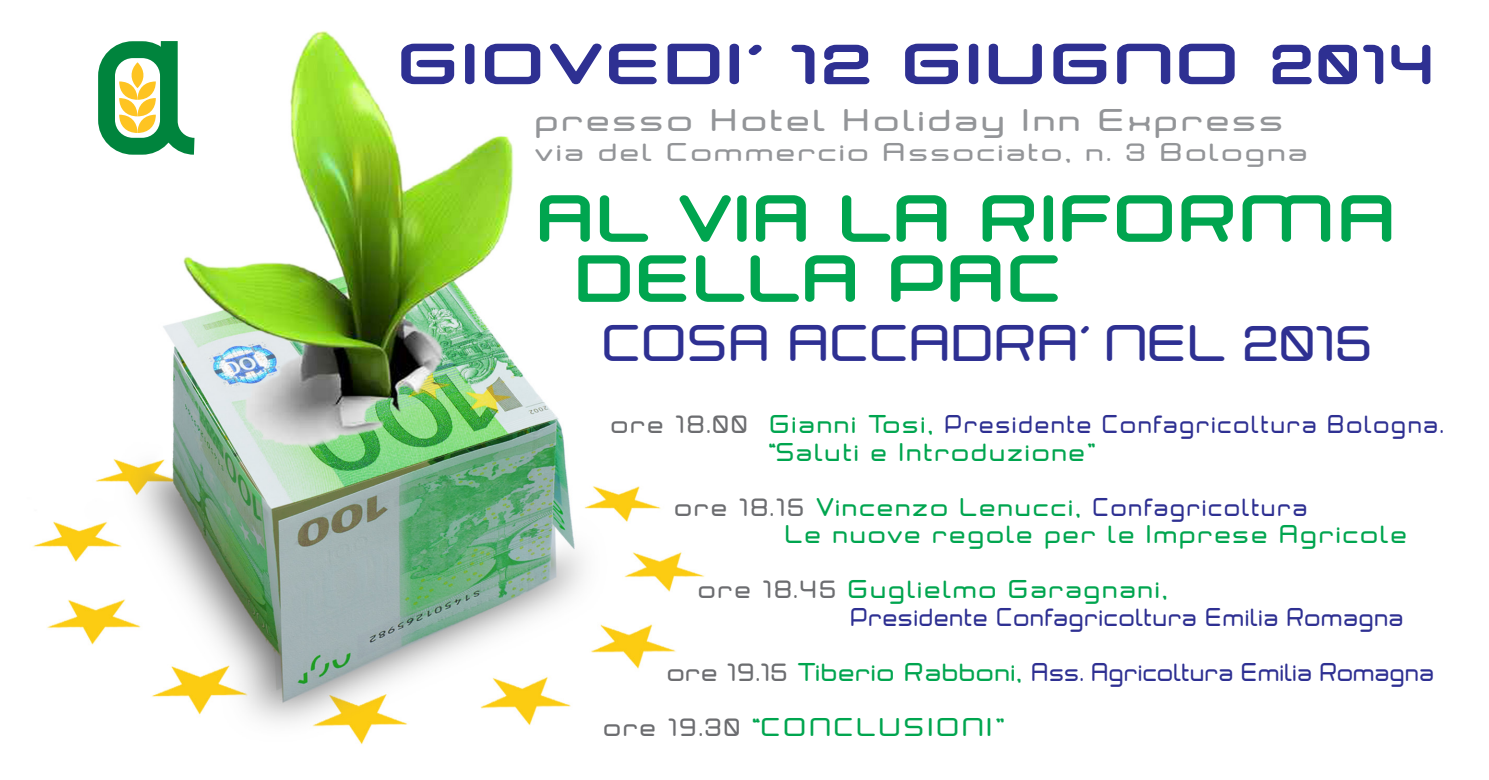
<style>
.page{position:relative;width:1489px;height:780px;background:#fff}
.page>*{position:absolute;margin:0;border:0;box-sizing:border-box;transform-origin:0 0}
.t1{font:500 55px/60px "Neogrey";letter-spacing:.055em;color:#00a54f;scale:1.2 1}
.t2{font:500 47.5px "Neogrey";letter-spacing:.07em;color:#2e3092;scale:1.4 1}
.t3{font:500 45px "Neogrey";color:#2e3092;scale:1.1 1}
.t4{font:500 27.5px "Neogrey";letter-spacing:.1em;color:#939598;scale:1.2 1}
.t5{font:500 22.5px/27.5px "Neogrey";letter-spacing:.1em;color:#2e3092;scale:.9 1}
.t6{font:500 22.5px/27.5px "Neogrey";letter-spacing:.1em;color:#00a54f}
.t7{font:500 22.5px/27.5px "Neogrey";letter-spacing:.05em;color:#2e3092;scale:.9 1}
.t8{font:500 22.5px "Neogrey";letter-spacing:.03em;color:#2e3092;scale:.9 1}
.t9{font:500 22.5px "Neogrey";letter-spacing:.1em;color:#939598;scale:1.2 1}
.t10{font:500 22.5px "Neogrey";letter-spacing:.12em;color:#00a54f;scale:1.1 1}
.s1{color:#6c6d70}
.s2{color:#00a54f}
.s3{color:#2e3092}
</style>
<div class="page">
<img style="left:33px;top:31px;width:672px;height:714px">
<svg style="left:400px;top:42px;width:55px;height:43px"></svg>
<div style="left:465px;top:44px;width:9px;height:40px;border:2px solid #2e3092;border-radius:3px"></div>
<svg style="left:483px;top:42px;width:58px;height:43px"></svg>
<svg style="left:548px;top:42px;width:110px;height:43px"></svg>
<svg style="left:666px;top:42px;width:54px;height:43px"></svg>
<div style="left:729px;top:44px;width:10px;height:40px;border:2px solid #2e3092;border-radius:3px"></div>
<svg style="left:748px;top:44px;width:14px;height:12px"></svg>
<svg style="left:791px;top:44px;width:24px;height:41px"></svg>
<svg style="left:824px;top:44px;width:46px;height:41px"></svg>
<svg style="left:905px;top:43px;width:53px;height:42px"></svg>
<div style="left:968px;top:44px;width:10px;height:40px;border:2px solid #2e3092;border-radius:3px"></div>
<svg style="left:988px;top:43px;width:54px;height:42px"></svg>
<svg style="left:1053px;top:43px;width:54px;height:42px"></svg>
<svg style="left:1117px;top:43px;width:54px;height:42px"></svg>
<svg style="left:1179px;top:43px;width:56px;height:42px"></svg>
<svg style="left:1272px;top:44px;width:159px;height:41px"></svg>
<svg style="left:538px;top:194px;width:53px;height:49px"></svg>
<svg style="left:598px;top:194px;width:51px;height:49px"></svg>
<svg style="left:678px;top:193px;width:53px;height:50px"></svg>
<div style="left:737px;top:195px;width:9px;height:47px;border:2px solid #00a54f;border-radius:3px"></div>
<svg style="left:756px;top:195px;width:50px;height:47px"></svg>
<svg style="left:842px;top:195px;width:105px;height:47px"></svg>
<svg style="left:982px;top:195px;width:52px;height:47px"></svg>
<div style="left:1043px;top:195px;width:9px;height:47px;border:2px solid #00a54f;border-radius:3px"></div>
<svg style="left:1062px;top:195px;width:110px;height:47px"></svg>
<svg style="left:1181px;top:195px;width:52px;height:47px"></svg>
<svg style="left:1242px;top:195px;width:89px;height:47px"></svg>
<svg style="left:1341px;top:195px;width:51px;height:47px"></svg>
<svg style="left:577px;top:254px;width:54px;height:49px"></svg>
<svg style="left:637px;top:254px;width:50px;height:49px"></svg>
<svg style="left:694px;top:254px;width:161px;height:49px"></svg>
<svg style="left:891px;top:255px;width:52px;height:47px"></svg>
<svg style="left:950px;top:255px;width:51px;height:47px"></svg>
<svg style="left:1010px;top:255px;width:48px;height:47px"></svg>
<div style="left:98px;top:41px;width:79px;height:114px;border:17px solid #00843d;border-radius:26px"></div>
<svg style="left:119px;top:31px;width:92px;height:132px"></svg>
<h2 class="t2" style="left:402px;top:34px;width:740px">GIOVEDI’ 12 GIUGNO 2014</h2>
<p class="t4" style="left:536px;top:102px;width:625px">presso Hotel Holiday Inn Express</p>
<p class="t9" style="left:536px;top:137px;width:645px">via del Commercio Associato, n. 3 Bologna</p>
<h1 class="t1" style="left:579px;top:189px;width:684px;text-indent:-38px">AL VIA LA RIFORMA<br>DELLA PAC</h1>
<h3 class="t3" style="left:604px;top:314px;width:701px">COSA ACCADRA’ NEL 2015</h3>
<p class="t5" style="left:769px;top:410px;width:751px;text-indent:-158px"><span class="s1">ore 18.00</span> <span class="s2">Gianni Tosi,</span> Presidente Confagricoltura Bologna. <span class="s2">“Saluti e Introduzione”</span></p>
<p class="t6" style="left:786px;top:493px;width:623px;text-indent:-111px"><span class="s1">ore 18.15</span> Vincenzo Lenucci, <span class="s3">Confagricoltura<br></span>Le nuove regole per le Imprese Agricole</p>
<p class="t7" style="left:851px;top:575px;width:615px;text-indent:-152px"><span class="s1">ore 18.45</span> <span class="s2">Guglielmo Garagnani,<br></span>Presidente Confagricoltura Emilia Romagna</p>
<p class="t8" style="left:668px;top:657px;width:853px"><span class="s1">ore 19.15</span> <span class="s2">Tiberio Rabboni,</span> Ass. Agricoltura Emilia Romagna</p>
<p class="t10" style="left:604px;top:712px;width:365px"><span class="s1">ore 19.30</span> “CONCLUSIONI”</p>
</div>
